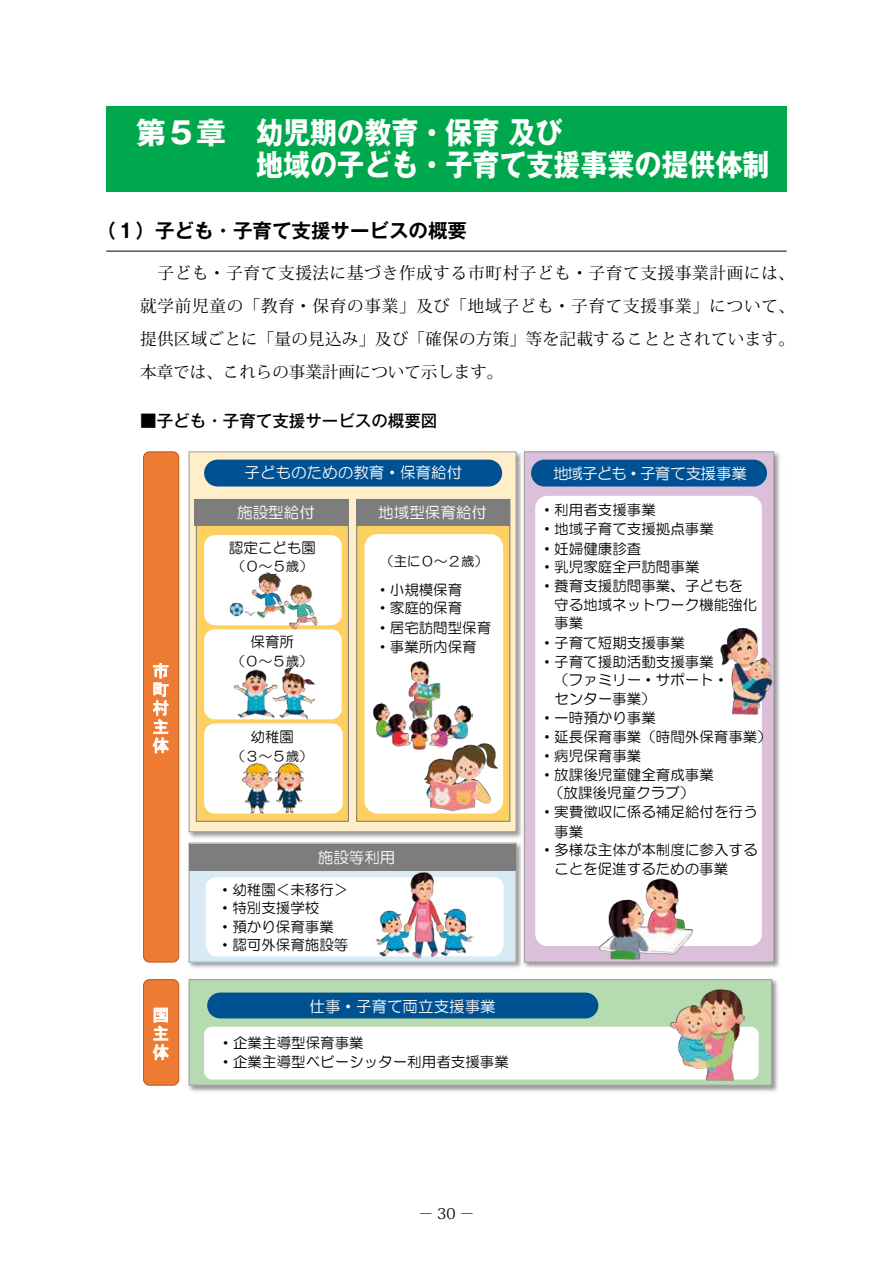
<style>
.page{position:relative;width:893px;height:1263px;background:#fff}
.page>*{position:absolute;margin:0;border:0;box-sizing:border-box;transform-origin:0 0}
.t1{font:700 30px/32px "Gothic MB101 Pr 5";color:#fff}
.t2{font:700 19.5px "Gothic MB101 Pr 5 De";color:#000}
.t3{font:16.65px/18.6px "MS P Gothic";color:#fff}
.t4{font:16.5px/33px "Koz Min Pr 6 N";letter-spacing:.02em;color:#000;text-align:justify}
.t5{font:500 16.5px "Gothic MB101 Pr 5";color:#000}
.t6{font:16.5px/18.6px "MS P Gothic";color:#fff}
.t7{font:15.6px "HG Maru Gothic MPRO";color:#fff}
.t8{font:15.6px "HG Maru Gothic MPRO";letter-spacing:-.065em;color:#fff}
.t9{font:15.45px "HG Maru Gothic MPRO";color:#fff}
.t10{font:15px "Koz Min Pr 6 N";color:#000}
.t11{font:14.55px/19px "HG Maru Gothic MPRO";color:#000}
.t12{font:13.5px "HG Maru Gothic MPRO";color:#000}
</style>
<div class="page">
<div style="left:106px;top:106px;width:681px;height:85px;background:#00a84d"></div>
<hr style="left:106px;top:251px;width:681px;height:1px;background:#000">
<img style="left:188px;top:451px;width:332px;height:387px">
<div style="left:189px;top:452px;width:327px;height:380px;background:#feefca"></div>
<div style="left:189px;top:451px;width:328px;height:381px;border:1px solid #9f9fa0"></div>
<div style="left:357px;top:499px;width:153px;height:322px;background:#fcd162"></div>
<div style="left:356px;top:499px;width:154px;height:323px;border:1px solid #7d7d7d"></div>
<div style="left:364px;top:534px;width:139px;height:279px;background:#fff"></div>
<img style="left:188px;top:979px;width:590px;height:113px">
<div style="left:189px;top:980px;width:583px;height:105px;background:#b7dbb0"></div>
<div style="left:189px;top:979px;width:583px;height:107px;border:1px solid #9f9fa0"></div>
<div style="left:196px;top:499px;width:152px;height:322px;background:#fcd162"></div>
<div style="left:196px;top:499px;width:153px;height:323px;border:1px solid #7d7d7d"></div>
<div style="left:204px;top:460px;width:298px;height:26px;background:#005192;border-radius:13px"></div>
<div style="left:195px;top:499px;width:153px;height:27px;background:#7d7d7d"></div>
<div style="left:356px;top:499px;width:153px;height:27px;background:#7d7d7d"></div>
<img style="left:188px;top:838px;width:332px;height:130px">
<div style="left:189px;top:843px;width:327px;height:119px;background:#d8eaf6"></div>
<div style="left:189px;top:842px;width:328px;height:120px;border:1px solid #9f9fa0"></div>
<div style="left:189px;top:843px;width:327px;height:27px;background:#7d7d7d"></div>
<img style="left:520px;top:451px;width:260px;height:517px">
<div style="left:524px;top:452px;width:250px;height:510px;background:#dbc0dc"></div>
<div style="left:524px;top:451px;width:250px;height:511px;border:1px solid #9f9fa0"></div>
<div style="left:531px;top:460px;width:236px;height:26px;background:#005192;border-radius:13px"></div>
<div style="left:144px;top:452px;width:35px;height:510px;background:#ee7b34;border-radius:6px"></div>
<div style="left:143px;top:451px;width:36px;height:511px;border:1px solid #bd581e;border-radius:6px"></div>
<svg style="left:153px;top:663px;width:16px;height:90px"></svg>
<img style="left:417px;top:735px;width:84px;height:79px">
<div style="left:144px;top:980px;width:35px;height:105px;background:#ee7b34;border-radius:6px"></div>
<div style="left:143px;top:979px;width:36px;height:107px;border:1px solid #bd581e;border-radius:6px"></div>
<svg style="left:153px;top:1008px;width:16px;height:52px"></svg>
<div style="left:207px;top:992px;width:391px;height:26px;background:#005192;border-radius:13px"></div>
<svg style="left:204px;top:535px;width:139px;height:278px"></svg>
<img style="left:232px;top:667px;width:85px;height:52px">
<img style="left:236px;top:763px;width:32px;height:50px">
<img style="left:268px;top:762px;width:42px;height:51px">
<img style="left:225px;top:556px;width:98px;height:97px">
<div style="left:535px;top:496px;width:227px;height:450px;background:#fff"></div>
<img style="left:596px;top:878px;width:99px;height:84px">
<div style="left:206px;top:877px;width:298px;height:77px;background:#fff;border-radius:10px"></div>
<svg style="left:207px;top:879px;width:295px;height:77px"></svg>
<img style="left:375px;top:870px;width:98px;height:93px">
<div style="left:204px;top:1027px;width:555px;height:52px;background:#fff"></div>
<img style="left:670px;top:989px;width:74px;height:92px">
<img style="left:372px;top:659px;width:100px;height:91px">
<img style="left:709px;top:626px;width:71px;height:90px">
<h1 class="t1" style="left:106px;top:115px;width:664px">　第５章　幼児期の教育・保育 及び<br>　　　　　地域の子ども・子育て支援事業の提供体制</h1>
<h2 class="t2" style="left:97px;top:215px;width:372px">（１）子ども・子育て支援サービスの概要</h2>
<p class="t4" style="left:140px;top:257px;width:656px">　子ども・子育て支援法に基づき作成する市町村子ども・子育て支援事業計画には、就学前児童の「教育・保育の事業」及び「地域子ども・子育て支援事業」について、提供区域ごとに「量の見込み」及び「確保の方策」等を記載することとされています。本章では、これらの事業計画について示します。</p>
<p class="t5" style="left:140px;top:407px;width:299px">■子ども・子育て支援サービスの概要図</p>
<p class="t7" style="left:244px;top:465px;width:219px">子どものための教育・保育給付</p>
<p class="t7" style="left:237px;top:505px;width:79px">施設型給付</p>
<p class="t7" style="left:378px;top:505px;width:110px">地域型保育給付</p>
<p class="t11" style="left:229px;top:538px;width:88px">認定こども園</p>
<p class="t12" style="left:232px;top:560px;width:82px">（０～５歳）</p>
<p class="t11" style="left:375px;top:580px;width:117px">・小規模保育<br>・家庭的保育<br>・居宅訪問型保育・事業所内保育</p>
<p class="t8" style="left:553px;top:465px;width:196px">地域子ども・子育て支援事業</p>
<p class="t11" style="left:540px;top:500px;width:118px">・利用者支援事業</p>
<p class="t11" style="left:540px;top:519px;width:176px">・地域子育て支援拠点事業</p>
<p class="t11" style="left:540px;top:539px;width:103px">・妊婦健康診査</p>
<p class="t11" style="left:540px;top:557px;width:161px">・乳児家庭全戸訪問事業</p>
<p class="t11" style="left:540px;top:576px;width:205px">・養育支援訪問事業、子どもを</p>
<p class="t11" style="left:554px;top:595px;width:204px">守る地域ネットワーク機能強化</p>
<p class="t11" style="left:554px;top:613px;width:30px">事業</p>
<p class="t11" style="left:540px;top:633px;width:147px">・子育て短期支援事業</p>
<p class="t11" style="left:540px;top:652px;width:176px">・子育て援助活動支援事業</p>
<p class="t11" style="left:554px;top:670px;width:175px">（ファミリー・サポート・</p>
<p class="t11" style="left:554px;top:689px;width:103px">センター事業）</p>
<p class="t11" style="left:540px;top:708px;width:118px">・一時預かり事業</p>
<p class="t11" style="left:540px;top:727px;width:234px">・延長保育事業（時間外保育事業）</p>
<p class="t11" style="left:540px;top:746px;width:103px">・病児保育事業</p>
<p class="t11" style="left:540px;top:765px;width:176px">・放課後児童健全育成事業</p>
<p class="t11" style="left:549px;top:783px;width:147px">（放課後児童クラブ）</p>
<p class="t11" style="left:540px;top:802px;width:219px">・実費徴収に係る補足給付を行う</p>
<p class="t11" style="left:554px;top:822px;width:31px">事業</p>
<p class="t11" style="left:540px;top:840px;width:219px">・多様な主体が本制度に参入する</p>
<p class="t11" style="left:554px;top:859px;width:175px">ことを促進するための事業</p>
<p class="t12" style="left:380px;top:554px;width:109px">（主に０～２歳）</p>
<p class="t11" style="left:250px;top:632px;width:45px">保育所</p>
<p class="t12" style="left:232px;top:654px;width:82px">（０～５歳）</p>
<p class="t3" style="left:153px;top:661px;width:18px">市</p>
<p class="t6" style="left:153px;top:680px;width:18px">町村</p>
<p class="t3" style="left:153px;top:717px;width:18px">主体</p>
<p class="t11" style="left:250px;top:727px;width:45px">幼稚園</p>
<p class="t12" style="left:232px;top:749px;width:82px">（３～５歳）</p>
<p class="t9" style="left:318px;top:850px;width:79px">施設等利用</p>
<p class="t3" style="left:153px;top:1005px;width:18px;text-align:justify">国主体</p>
<p class="t11" style="left:218px;top:881px;width:132px;line-height:18.1px">・幼稚園＜未移行＞・特別支援学校<br>・預かり保育事業・認可外保育施設等</p>
<p class="t7" style="left:309px;top:998px;width:188px">仕事・子育て両立支援事業</p>
<p class="t11" style="left:219px;top:1034px;width:292px;line-height:18.6px">・企業主導型保育事業<br>・企業主導型ベビーシッター利用者支援事業</p>
<p class="t10" style="left:418px;top:1205px;width:57px">−30−</p>
</div>
